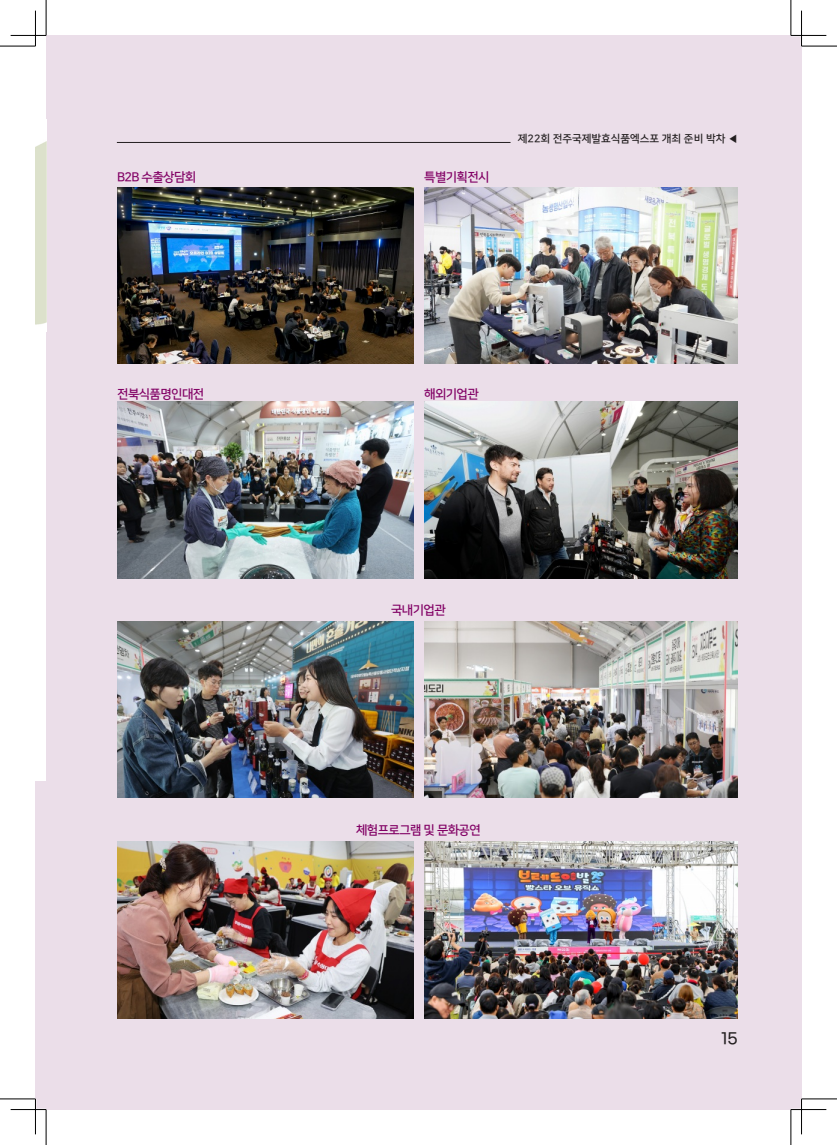
<style>
.page{position:relative;width:837px;height:1145px;background:#fff}
.page>*{position:absolute;margin:0;border:0;box-sizing:border-box;transform-origin:0 0}
.t1{font:500 15px "Gmarket Sans";color:#231f20}
.t2{font:12.5px "Nanum Square B";letter-spacing:-.045em;color:#820165}
.t3{font:10.62px "Nanum Square B";color:#231f20}
</style>
<div class="page">
<div style="left:46px;top:35px;width:755px;height:1074px;background:#ebdee9"></div>
<div style="left:35px;top:781px;width:11px;height:328px;background:#ebdee9"></div>
<div style="left:35px;top:141px;width:11px;height:184px;background:#dce1cb"></div>
<img style="left:117px;top:621px;width:296px;height:177px">
<img style="left:117px;top:841px;width:296px;height:177px">
<img style="left:117px;top:402px;width:296px;height:176px">
<img style="left:117px;top:187px;width:296px;height:177px">
<img style="left:424px;top:621px;width:313px;height:177px">
<img style="left:424px;top:841px;width:313px;height:177px">
<img style="left:424px;top:402px;width:313px;height:176px">
<img style="left:424px;top:187px;width:313px;height:177px">
<hr style="left:117px;top:142px;width:393px;height:1px;background:#231f20">
<hr style="left:11px;top:1108px;width:35px;height:2px;background:#fff">
<hr style="left:790px;top:1108px;width:36px;height:2px;background:#fff">
<hr style="left:800px;top:11px;width:2px;height:35px;background:#fff">
<hr style="left:800px;top:1098px;width:2px;height:36px;background:#fff">
<hr style="left:0;top:46px;width:35px;height:1px;background:#000">
<hr style="left:801px;top:46px;width:35px;height:1px;background:#000">
<hr style="left:0;top:1098px;width:35px;height:1px;background:#000">
<hr style="left:801px;top:1098px;width:35px;height:1px;background:#000">
<hr style="left:46px;top:0;width:1px;height:35px;background:#000">
<hr style="left:46px;top:1109px;width:1px;height:35px;background:#000">
<hr style="left:790px;top:0;width:1px;height:35px;background:#000">
<hr style="left:790px;top:1109px;width:1px;height:35px;background:#000">
<hr style="left:11px;top:35px;width:35px;height:1px;background:#000">
<hr style="left:790px;top:35px;width:36px;height:1px;background:#000">
<hr style="left:11px;top:1109px;width:35px;height:1px;background:#000">
<hr style="left:790px;top:1109px;width:36px;height:1px;background:#000">
<hr style="left:35px;top:11px;width:1px;height:35px;background:#000">
<hr style="left:35px;top:1098px;width:1px;height:36px;background:#000">
<hr style="left:801px;top:11px;width:1px;height:35px;background:#000">
<hr style="left:801px;top:1098px;width:1px;height:36px;background:#000">
<p class="t2" style="left:117px;top:170px;width:81px">B2B 수출상담회</p>
<p class="t2" style="left:117px;top:387px;width:89px">전북식품명인대전</p>
<p class="t2" style="left:424px;top:170px;width:67px">특별기획전시</p>
<p class="t3" style="left:517px;top:133px;width:221px">제22회 전주국제발효식품엑스포 개최 준비 박차 ◀</p>
<p class="t2" style="left:424px;top:387px;width:56px">해외기업관</p>
<p class="t2" style="left:391px;top:603px;width:56px">국내기업관</p>
<p class="t2" style="left:356px;top:823px;width:126px">체험프로그램 및 문화공연</p>
<p class="t1" style="left:720px;top:1030px;width:18px">15</p>
</div>
